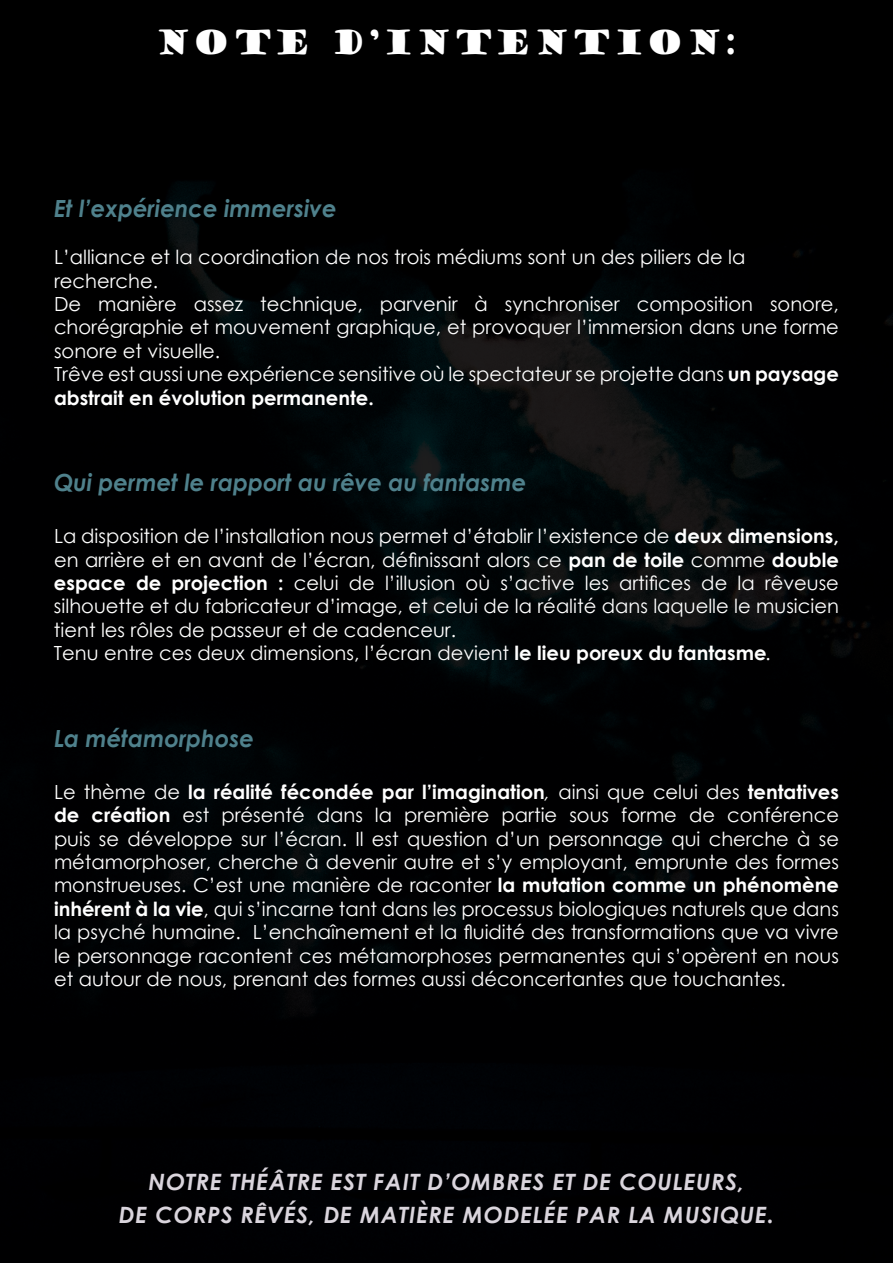
<style>
.page{position:relative;width:893px;height:1263px;background:#000001}
.page>*{position:absolute;margin:0;border:0;box-sizing:border-box;transform-origin:0 0}
.t1{font:32.7px "Goudy Stout";letter-spacing:.09em;color:#fff;scale:.92 1}
.t2{font:italic 700 23.7px "Century Gothic";color:#4f818c;scale:.96 1}
.t3{font:italic 700 22.5px/33px "Century Gothic";letter-spacing:.04em;color:#dad5dd;text-align:center}
.t4{font:19.5px/23.4px "Century Gothic";color:#fff}
.s1{font-weight:700}
.s2{font-style:italic}
</style>
<div class="page">
<h1 class="t1" style="left:156px;top:21px;width:633px">NOTE D’INTENTION:</h1>
<p class="t2" style="left:54px;top:191px;width:296px">Et l’expérience immersive</p>
<p class="t4" style="left:54px;top:245px;width:786px">L’alliance et la coordination de nos trois médiums sont un des piliers de la recherche.<br>De manière assez technique, parvenir à synchroniser composition sonore, chorégraphie et mouvement graphique, et provoquer l’immersion dans une forme sonore et visuelle.<br>Trêve est aussi une expérience sensitive où le spectateur se projette dans <span class="s1">un paysage abstrait en évolution permanente.</span></p>
<p class="t2" style="left:54px;top:464px;width:493px">Qui permet le rapport au rêve au fantasme</p>
<p class="t4" style="left:54px;top:524px;width:786px">La disposition de l’installation nous permet d’établir l’existence de <span class="s1">deux dimensions, </span>en arrière et en avant de l’écran, définissant alors ce <span class="s1">pan de toile</span> comme <span class="s1">double espace de projection :</span> celui de l’illusion où s’active les artifices de la rêveuse silhouette et du fabricateur d’image, et celui de la réalité dans laquelle le musicien tient les rôles de passeur et de cadenceur.<br>Tenu entre ces deux dimensions, l’écran devient <span class="s1">le lieu poreux du fantasme</span><span class="s2">.</span></p>
<p class="t2" style="left:54px;top:720px;width:210px">La métamorphose</p>
<p class="t4" style="left:54px;top:780px;width:786px;text-align:justify">Le thème de <span class="s1">la réalité fécondée par l’imagination</span><span class="s2">,</span> ainsi que celui des <span class="s1">tentatives de création</span> est présenté dans la première partie sous forme de conférence puis se développe sur l’écran. Il est question d’un personnage qui cherche à se métamorphoser, cherche à devenir autre et s’y employant, emprunte des formes monstrueuses. C’est une manière de raconter <span class="s1">la mutation comme un phénomène inhérent à la vie</span>, qui s’incarne tant dans les processus biologiques naturels que dans la psyché humaine. L’enchaînement et la fluidité des transformations que va vivre le personnage racontent ces métamorphoses permanentes qui s’opèrent en nous et autour de nous, prenant des formes aussi déconcertantes que touchantes.</p>
<p class="t3" style="left:119px;top:1164px;width:657px">NOTRE THÉÂTRE EST FAIT D’OMBRES ET DE COULEURS,<br>DE CORPS RÊVÉS, DE MATIÈRE MODELÉE PAR LA MUSIQUE.</p>
</div>
